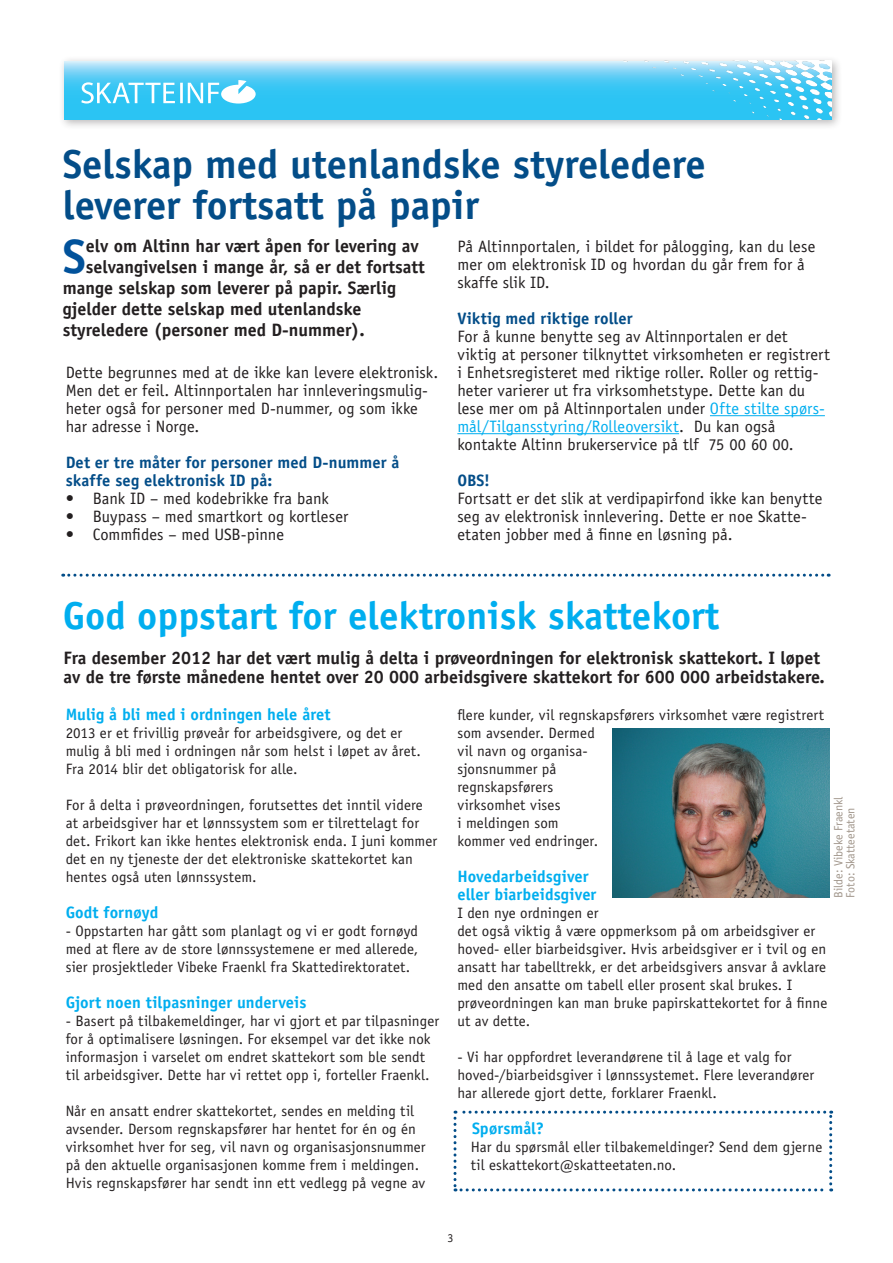
<style>
.page{position:relative;width:893px;height:1263px;background:#fff}
.page>*{position:absolute;margin:0;border:0;box-sizing:border-box;transform-origin:0 0}
.Ingress{font:700 48.3px "Officina Sans Std";color:#01529b}
.t1{font:700 40.5px/40.5px "Officina Sans Std";color:#034d88}
.t2{font:700 39px "Officina Sans Std";color:#00aeef}
.Ingress-2{font:700 18px/19.5px "Officina Sans Std";color:#231f20}
.Brødtekst{font:16.5px/18px "Officina Sans Std";color:#231f20}
.Brødtekst-2{font:700 16.5px/18px "Officina Sans Std";letter-spacing:.005em;color:#00aeef}
.Brødtekst-3{font:700 16.5px/18px "Officina Sans Std";letter-spacing:.005em;color:#034d88}
.Brødtekst-4{font:15px/18px "Officina Sans Std";letter-spacing:.005em;color:#231f20}
.t3{font:12px/12px "Officina Sans Std";color:#a1968b}
.t4{font:12px "Officina Sans Std";color:#231f20}
.s1{color:#00aeef}
</style>
<div class="page">
<svg style="left:453px;top:1111px;width:379px;height:80px"></svg>
<hr style="left:710px;top:415px;width:115px;height:1px;background:#00aeef">
<hr style="left:457px;top:433px;width:222px;height:1px;background:#00aeef">
<img style="left:612px;top:728px;width:217px;height:169px">
<svg style="left:63px;top:574px;width:766px;height:3px"></svg>
<div style="left:58px;top:55px;width:784px;height:75px;background:#231f20;opacity:.31"></div>
<svg style="left:64px;top:61px;width:768px;height:59px;background:#52ccf4"></svg>
<svg style="left:81px;top:80px;width:175px;height:24px"></svg>
<img style="left:573px;top:61px;width:258px;height:59px">
<p class="t1" style="left:63px;top:144px;width:644px">Selskap med utenlandske styreledere leverer fortsatt på papir</p>
<p class="Ingress" style="left:63px;top:226px;width:25px">S</p>
<p class="Ingress-2" style="left:86px;top:236px;width:334px">elv om Altinn har vært åpen for levering av</p>
<p class="Ingress-2" style="left:86px;top:257px;width:340px">selvangivelsen i mange år, så er det fortsatt</p>
<p class="Ingress-2" style="left:63px;top:278px;width:335px">mange selskap som leverer på papir. Særlig</p>
<p class="Ingress-2" style="left:63px;top:299px;width:300px">gjelder dette selskap med utenlandske</p>
<p class="Ingress-2" style="left:63px;top:320px;width:304px">styreledere (personer med D-nummer).</p>
<p class="Brødtekst" style="left:66px;top:363px;width:374px">Dette begrunnes med at de ikke kan levere elektronisk.<br>Men det er feil. Altinnportalen har innleveringsmulig&shy;heter også for personer med D-nummer, og som ikke har adresse i Norge.</p>
<p class="Brødtekst-3" style="left:66px;top:453px;width:335px">Det er tre måter for personer med D-nummer å skaffe seg elektronisk ID på:</p>
<p class="Brødtekst" style="left:66px;top:489px;width:265px">• Bank ID – med kodebrikke fra bank</p>
<p class="Brødtekst" style="left:66px;top:507px;width:284px">• Buypass – med smartkort og kortleser</p>
<p class="Brødtekst" style="left:66px;top:525px;width:220px">• Commfides – med USB-pinne</p>
<p class="Brødtekst" style="left:457px;top:237px;width:359px">På Altinnportalen, i bildet for pålogging, kan du lese mer om elektronisk ID og hvordan du går frem for å skaffe slik ID.</p>
<p class="Brødtekst-3" style="left:457px;top:309px;width:177px">Viktig med riktige roller</p>
<p class="Brødtekst" style="left:457px;top:327px;width:374px">For å kunne benytte seg av Altinnportalen er det viktig at personer tilknyttet virksomheten er registrert i Enhetsregisteret med riktige roller. Roller og rettig&shy;heter varierer ut fra virksomhetstype. Dette kan du lese mer om på Altinnportalen under <span class="s1">Ofte stilte spørs&shy;mål/Tilgansstyring/Rolleoversikt</span>. Du kan også kontakte Altinn brukerservice på tlf 75 00 60 00.</p>
<p class="Brødtekst-3" style="left:457px;top:471px;width:34px">OBS!</p>
<p class="Brødtekst" style="left:457px;top:489px;width:367px">Fortsatt er det slik at verdipapirfond ikke kan benytte seg av elektronisk innlevering. Dette er noe Skatte&shy;etaten jobber med å finne en løsning på.</p>
<p class="t2" style="left:63px;top:591px;width:658px">God oppstart for elektronisk skattekort</p>
<p class="Ingress-2" style="left:64px;top:648px;width:763px">Fra desember 2012 har det vært mulig å delta i prøveordningen for elektronisk skattekort. I løpet av de tre første månedene hentet over 20 000 arbeidsgivere skattekort for 600 000 arbeidstakere.</p>
<p class="Brødtekst-2" style="left:66px;top:705px;width:266px">Mulig å bli med i ordningen hele året</p>
<p class="Brødtekst-4" style="left:66px;top:724px;width:357px">2013 er et frivillig prøveår for arbeidsgivere, og det er mulig å bli med i ordningen når som helst i løpet av året.<br>Fra 2014 blir det obligatorisk for alle.</p>
<p class="Brødtekst-4" style="left:66px;top:796px;width:373px">For å delta i prøveordningen, forutsettes det inntil videre at arbeidsgiver har et lønnssystem som er tilrettelagt for det. Frikort kan ikke hentes elektronisk enda. I juni kommer det en ny tjeneste der det elektroniske skattekortet kan hentes også uten lønnssystem.</p>
<p class="Brødtekst-2" style="left:66px;top:903px;width:94px">Godt fornøyd</p>
<p class="Brødtekst-4" style="left:66px;top:922px;width:354px;text-align:justify">- Oppstarten har gått som planlagt og vi er godt fornøyd med at flere av de store lønnssystemene er med allerede, sier prosjektleder Vibeke Fraenkl fra Skattedirektoratet.</p>
<p class="Brødtekst-2" style="left:66px;top:993px;width:242px">Gjort noen tilpasninger underveis</p>
<p class="Brødtekst-4" style="left:66px;top:1012px;width:375px">- Basert på tilbakemeldinger, har vi gjort et par tilpasninger for å optimalisere løsningen. For eksempel var det ikke nok informasjon i varselet om endret skattekort som ble sendt til arbeidsgiver. Dette har vi rettet opp i, forteller Fraenkl.</p>
<p class="Brødtekst-4" style="left:66px;top:1102px;width:361px">Når en ansatt endrer skattekortet, sendes en melding til avsender. Dersom regnskapsfører har hentet for én og én virksomhet hver for seg, vil navn og organisasjonsnummer på den aktuelle organisasjonen komme frem i meldingen.</p>
<p class="Brødtekst-4" style="left:66px;top:1174px;width:361px">Hvis regnskapsfører har sendt inn ett vedlegg på vegne av</p>
<p class="Brødtekst-4" style="left:457px;top:706px;width:368px">flere kunder, vil regnskapsførers virksomhet være registrert som avsender. Dermed<br>vil navn og organisa-<br>sjonsnummer på<br>regnskapsførers<br>virksomhet vises<br>i meldingen som<br>kommer ved endringer.</p>
<p class="Brødtekst-2" style="left:457px;top:867px;width:141px">Hovedarbeidsgiver eller biarbeidsgiver</p>
<p class="Brødtekst-4" style="left:457px;top:904px;width:371px">I den nye ordningen er<br>det også viktig å være oppmerksom på om arbeidsgiver er hoved- eller biarbeidsgiver. Hvis arbeidsgiver er i tvil og en ansatt har tabelltrekk, er det arbeidsgivers ansvar å avklare med den ansatte om tabell eller prosent skal brukes. I prøveordningen kan man bruke papirskattekortet for å finne ut av dette.</p>
<p class="Brødtekst-4" style="left:457px;top:1048px;width:358px">- Vi har oppfordret leverandørene til å lage et valg for hoved-/biarbeidsgiver i lønnssystemet. Flere leverandører har allerede gjort dette, forklarer Fraenkl.</p>
<p class="Brødtekst-2" style="left:472px;top:1119px;width:73px">Spørsmål?</p>
<p class="Brødtekst-4" style="left:471px;top:1138px;width:353px">Har du spørsmål eller tilbakemeldinger? Send dem gjerne til eskattekort@skatteetaten.no.</p>
<p class="t3" style="left:832px;top:898px;width:103px;rotate:-90deg">Bilde: Vibeke Fraenkl<br>Foto: Skatteetaten</p>
<p class="t4" style="left:447px;top:1231px;width:7px">3</p>
</div>
